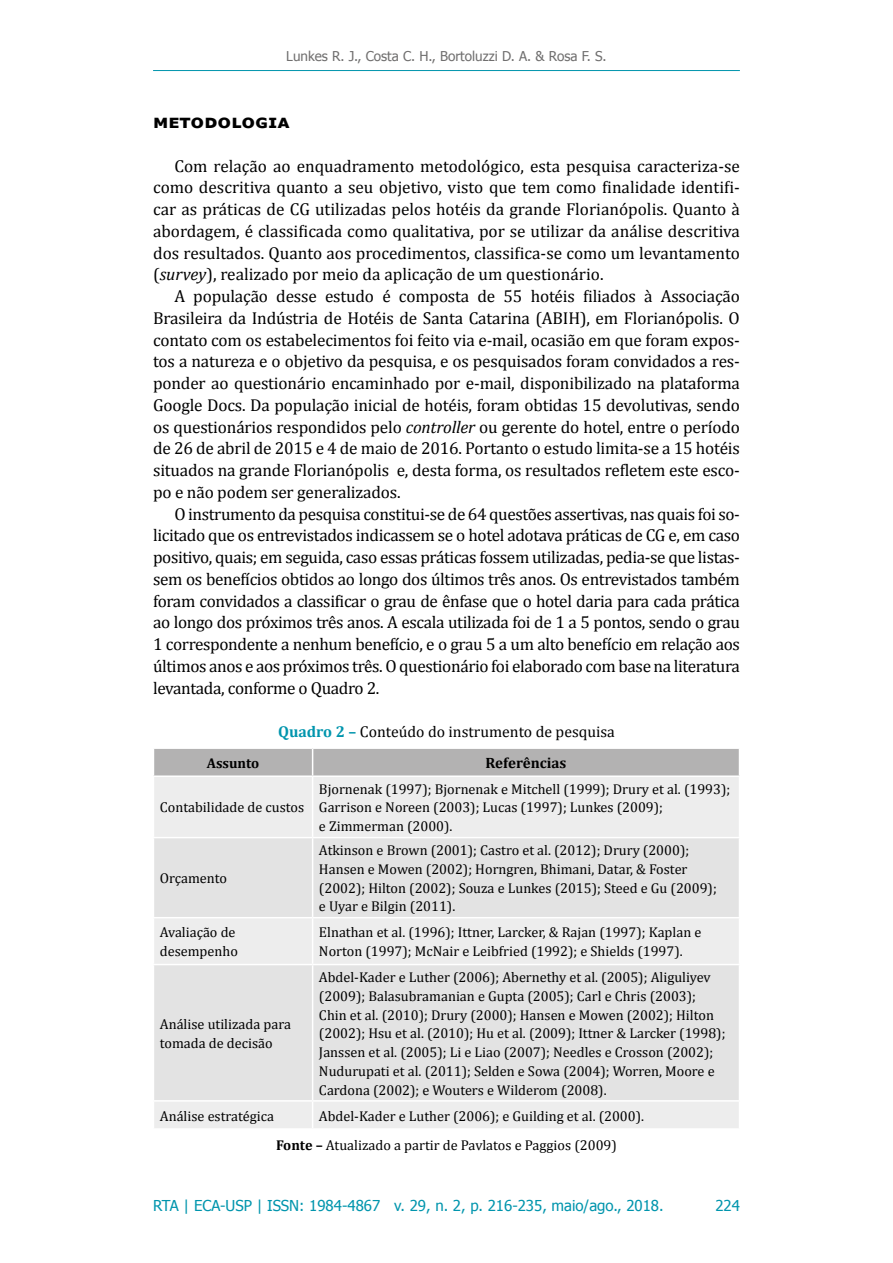
<style>
.page{position:relative;width:893px;height:1263px;background:#fff}
.page>*{position:absolute;margin:0;border:0;box-sizing:border-box;transform-origin:0 0}
.t1{font:700 18.75px "Verdana";color:#000}
.t2{font:17.25px/21.8px "Cambria";letter-spacing:-.01em;color:#000;text-align:justify}
.t3{font:15.75px "Cambria";color:#000}
.t4{font:15px "Tahoma";color:#0095ad}
.t5{font:700 15px "Cambria";color:#000}
.t6{font:14.25px/18.8px "Cambria";color:#000}
.t7{font:700 14.25px "Cambria";color:#000}
.t8{font:13.5px "Tahoma";color:#706f6f}
.s1{font-style:italic}
.s2{font-weight:700;color:#0095ad}
.s3{font-weight:700}
</style>
<div class="page">
<hr style="left:153px;top:70px;width:587px;height:1px;background:#0095ad">
<div style="left:154px;top:777px;width:585px;height:351px;background:#ededed"></div>
<svg style="left:154px;top:838px;width:585px;height:262px;background:#e4e4e4"></svg>
<hr style="left:312px;top:777px;width:1px;height:60px;background:#fff">
<hr style="left:312px;top:838px;width:1px;height:79px;background:#fff">
<hr style="left:312px;top:918px;width:1px;height:46px;background:#fff">
<hr style="left:312px;top:965px;width:1px;height:135px;background:#fff">
<svg style="left:312px;top:1102px;width:1px;height:26px"></svg>
<div style="left:154px;top:748px;width:585px;height:27px;background:#b3b2b2"></div>
<hr style="left:153px;top:837px;width:160px;height:1px;background:#fff">
<hr style="left:313px;top:837px;width:427px;height:1px;background:#fff">
<hr style="left:153px;top:917px;width:160px;height:1px;background:#fff">
<hr style="left:313px;top:917px;width:427px;height:1px;background:#fff">
<hr style="left:153px;top:964px;width:160px;height:1px;background:#fff">
<hr style="left:313px;top:964px;width:427px;height:1px;background:#fff">
<hr style="left:153px;top:1100px;width:160px;height:2px;background:#fff">
<hr style="left:313px;top:1100px;width:427px;height:2px;background:#fff">
<p class="t8" style="left:286px;top:47px;width:322px">Lunkes R. J., Costa C. H., Bortoluzzi D. A. &amp; Rosa F. S.</p>
<p class="t1" style="left:153px;top:108px;width:138px">metodologia</p>
<p class="t2" style="left:153px;top:155px;width:588px;text-indent:21px">Com relação ao enquadramento metodológico, esta pesquisa caracteriza-se como descritiva quanto a seu objetivo, visto que tem como finalidade identifi&shy;car as práticas de CG utilizadas pelos hotéis da grande Florianópolis. Quanto à abordagem, é classificada como qualitativa, por se utilizar da análise descritiva dos resultados. Quanto aos procedimentos, classifica-se como um levantamento (<span class="s1">survey</span>), realizado por meio da aplicação de um questionário.</p>
<p class="t2" style="left:153px;top:285px;width:588px;text-indent:21px">A população desse estudo é composta de 55 hotéis filiados à Associação Brasileira da Indústria de Hotéis de Santa Catarina (ABIH), em Florianópolis. O contato com os estabelecimentos foi feito via e-mail, ocasião em que foram expos&shy;tos a natureza e o objetivo da pesquisa, e os pesquisados foram convidados a res&shy;ponder ao questionário encaminhado por e-mail, disponibilizado na plataforma Google Docs. Da população inicial de hotéis, foram obtidas 15 devolutivas, sendo os questionários respondidos pelo <span class="s1">controller</span> ou gerente do hotel, entre o período de 26 de abril de 2015 e 4 de maio de 2016. Portanto o estudo limita-se a 15 hotéis situados na grande Florianópolis e, desta forma, os resultados refletem este esco&shy;po e não podem ser generalizados.</p>
<p class="t2" style="left:153px;top:503px;width:588px;text-indent:21px">O instrumento da pesquisa constitui-se de 64 questões assertivas, nas quais foi so&shy;licitado que os entrevistados indicassem se o hotel adotava práticas de CG e, em caso positivo, quais; em seguida, caso essas práticas fossem utilizadas, pedia-se que listas&shy;sem os benefícios obtidos ao longo dos últimos três anos. Os entrevistados também foram convidados a classificar o grau de ênfase que o hotel daria para cada prática ao longo dos próximos três anos. A escala utilizada foi de 1 a 5 pontos, sendo o grau 1 correspondente a nenhum benefício, e o grau 5 a um alto benefício em relação aos últimos anos e aos próximos três. O questionário foi elaborado com base na literatura levantada, conforme o Quadro 2.</p>
<p class="t3" style="left:278px;top:722px;width:338px"><span class="s2">Quadro 2 –</span> Conteúdo do instrumento de pesquisa</p>
<p class="t7" style="left:207px;top:753px;width:54px">Assunto</p>
<p class="t5" style="left:486px;top:752px;width:82px">Referências</p>
<p class="t6" style="left:160px;top:798px;width:146px">Contabilidade de custos</p>
<p class="t6" style="left:319px;top:779px;width:413px">Bjornenak (1997); Bjornenak e Mitchell (1999); Drury et al. (1993);<br>Garrison e Noreen (2003); Lucas (1997); Lunkes (2009);<br>e Zimmerman (2000).</p>
<p class="t6" style="left:160px;top:869px;width:69px">Orçamento</p>
<p class="t6" style="left:319px;top:841px;width:399px">Atkinson e Brown (2001); Castro et al. (2012); Drury (2000); Hansen e Mowen (2002); Horngren, Bhimani, Datar, &amp; Foster (2002); Hilton (2002); Souza e Lunkes (2015); Steed e Gu (2009); e Uyar e Bilgin (2011).</p>
<p class="t6" style="left:160px;top:923px;width:80px">Avaliação de desempenho</p>
<p class="t6" style="left:319px;top:923px;width:384px">Elnathan et al. (1996); Ittner, Larcker, &amp; Rajan (1997); Kaplan e<br>Norton (1997); McNair e Leibfried (1992); e Shields (1997).</p>
<p class="t6" style="left:160px;top:1014px;width:133px">Análise utilizada para tomada de decisão</p>
<p class="t6" style="left:319px;top:968px;width:408px">Abdel-Kader e Luther (2006); Abernethy et al. (2005); Aliguliyev (2009); Balasubramanian e Gupta (2005); Carl e Chris (2003); Chin et al. (2010); Drury (2000); Hansen e Mowen (2002); Hilton (2002); Hsu et al. (2010); Hu et al. (2009); Ittner &amp; Larcker (1998); Janssen et al. (2005); Li e Liao (2007); Needles e Crosson (2002); Nudurupati et al. (2011); Selden e Sowa (2004); Worren, Moore e Cardona (2002); e Wouters e Wilderom (2008).</p>
<p class="t6" style="left:160px;top:1106px;width:116px">Análise estratégica</p>
<p class="t6" style="left:276px;top:1100px;width:370px;line-height:30px;text-indent:43px">Abdel-Kader e Luther (2006); e Guilding et al. (2000).<br><span class="s3">Fonte –</span> Atualizado a partir de Pavlatos e Paggios (2009)</p>
<p class="t4" style="left:153px;top:1196px;width:512px">RTA | ECA-USP | ISSN: 1984-4867 v. 29, n. 2, p. 216-235, maio/ago., 2018.</p>
<p class="t4" style="left:715px;top:1196px;width:26px">224</p>
</div>
